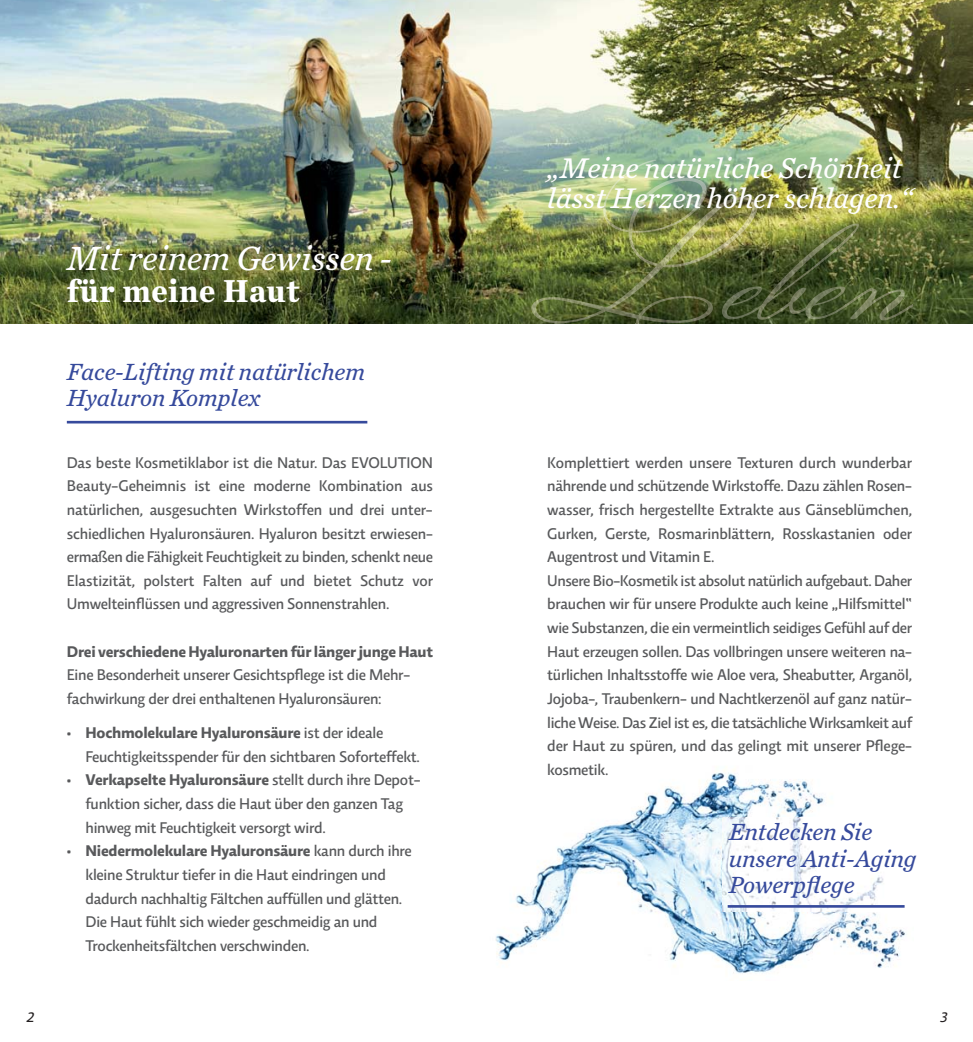
<style>
.page{position:relative;width:973px;height:1042px;background:#fff}
.page>*{position:absolute;margin:0;border:0;box-sizing:border-box;transform-origin:0 0}
.t1{font:italic 35px "Chronicle Text G3";color:#fff}
.t2{font:700 33.25px "Chronicle Text G1";letter-spacing:.015em;color:#fff;scale:.95 1}
.t3{font:italic 29.75px/30.1px "Chronicle Text G3";color:#fff}
.t4{font:italic 24.5px/26.2px "Chronicle Text G3";color:#364a9c}
.t5{font:500 15.75px/23.6px "Relato Sans OT";letter-spacing:-.015em;color:#58595b}
.t6{font:700 15.75px "Relato Sans OT";letter-spacing:-.015em;color:#58595b}
.t7{font:italic 500 14px "Relato Sans OT";color:#231f20}
.s1{font-weight:700}
</style>
<div class="page">
<img style="left:495px;top:770px;width:411px;height:204px">
<img style="left:722px;top:817px;width:184px;height:94px">
<hr style="left:727px;top:905px;width:177px;height:2px;background:#364a9c">
<img style="left:0;top:0;width:972px;height:324px">
<hr style="left:67px;top:421px;width:300px;height:2px;background:#364a9c">
<img style="left:531px;top:159px;width:338px;height:165px">
<h1 class="t1" style="left:67px;top:246px;width:326px">Mit reinem Gewissen -</h1>
<h2 class="t2" style="left:67px;top:271px;width:246px">für meine Haut</h2>
<h3 class="t4" style="left:67px;top:361px;width:299px">Face-Lifting mit natürlichem<br>Hyaluron Komplex</h3>
<p class="t5" style="left:67px;top:452px;width:367px;text-align:justify">Das beste Kosmetiklabor ist die Natur. Das EVOLUTION Beauty-Geheimnis ist eine moderne Kombination aus natürlichen, ausgesuchten Wirkstoffen und drei unter&shy;schiedlichen Hyaluronsäuren. Hyaluron besitzt erwiesen&shy;ermaßen die Fähigkeit Feuchtigkeit zu binden, schenkt neue Elastizität, polstert Falten auf und bietet Schutz vor Umwelteinflüssen und aggressiven Sonnenstrahlen.</p>
<p class="t6" style="left:67px;top:645px;width:368px">Drei verschiedene Hyaluronarten für länger junge Haut</p>
<p class="t5" style="left:67px;top:665px;width:345px">Eine Besonderheit unserer Gesichtspflege ist die Mehr&shy;fachwirkung der drei enthaltenen Hyaluronsäuren:</p>
<p class="t5" style="left:85px;top:722px;width:336px;text-indent:-19px">• <span class="s1">Hochmolekulare Hyaluronsäure</span> ist der ideale<br>Feuchtigkeitsspender für den sichtbaren Soforteffekt.</p>
<p class="t5" style="left:85px;top:770px;width:336px;text-indent:-19px">• <span class="s1">Verkapselte Hyaluronsäure</span> stellt durch ihre Depot&shy;funktion sicher, dass die Haut über den ganzen Tag hinweg mit Feuchtigkeit versorgt wird.</p>
<p class="t5" style="left:85px;top:840px;width:328px;text-indent:-19px">• <span class="s1">Niedermolekulare Hyaluronsäure</span> kann durch ihre kleine Struktur tiefer in die Haut eindringen und dadurch nachhaltig Fältchen auffüllen und glätten.<br>Die Haut fühlt sich wieder geschmeidig an und Trockenheitsfältchen verschwinden.</p>
<h3 class="t3" style="left:547px;top:156px;width:367px">„Meine natürliche Schönheit lässt Herzen höher schlagen.“</h3>
<p class="t5" style="left:547px;top:452px;width:366px">Komplettiert werden unsere Texturen durch wunderbar nährende und schützende Wirkstoffe. Dazu zählen Rosen&shy;wasser, frisch hergestellte Extrakte aus Gänseblümchen, Gurken, Gerste, Rosmarinblättern, Rosskastanien oder Augentrost und Vitamin E.<br>Unsere Bio-Kosmetik ist absolut natürlich aufgebaut. Daher brauchen wir für unsere Produkte auch keine „Hilfsmittel“ wie Substanzen, die ein vermeintlich seidiges Gefühl auf der Haut erzeugen sollen. Das vollbringen unsere weiteren na&shy;türlichen Inhaltsstoffe wie Aloe vera, Sheabutter, Arganöl, Jojoba-, Traubenkern- und Nachtkerzenöl auf ganz natür&shy;liche Weise. Das Ziel ist es, die tatsächliche Wirksamkeit auf der Haut zu spüren, und das gelingt mit unserer Pflege&shy;kosmetik.</p>
<h3 class="t4" style="left:728px;top:821px;width:189px">Entdecken Sie unsere Anti-Aging<br>Powerpflege</h3>
<p class="t7" style="left:26px;top:1012px;width:12px">2</p>
<p class="t7" style="left:939px;top:1012px;width:11px">3</p>
</div>
